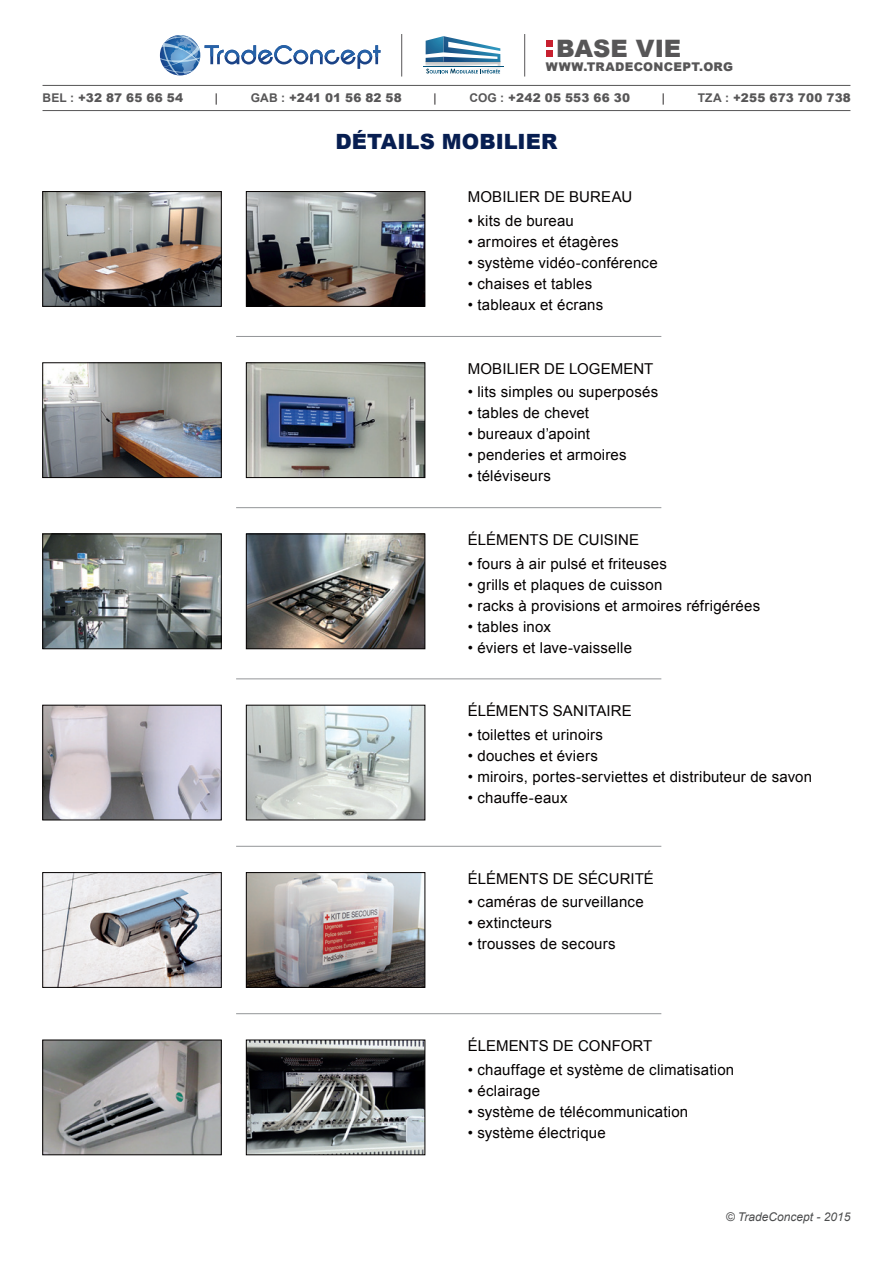
<style>
.page{position:relative;width:893px;height:1263px;background:#fff}
.page>*{position:absolute;margin:0;border:0;box-sizing:border-box;transform-origin:0 0}
.t1{font:900 24px "Arial";color:#575657}
.t2{font:900 21px "Arial";letter-spacing:.005em;color:#071e51}
.t3{font:15px "Arial";letter-spacing:.01em;color:#040101}
.t4{font:900 12px "Arial";letter-spacing:.02em;color:#575657}
.t5{font:italic 12px "Arial";color:#4b4c4d}
.t6{font:12px "Arial";color:#231f20}
.s1{font-weight:700}
</style>
<div class="page">
<svg style="left:546px;top:40px;width:6px;height:6px"></svg>
<div style="left:546px;top:50px;width:6px;height:7px;background:#c7202f"></div>
<svg style="left:160px;top:35px;width:220px;height:40px"></svg>
<img style="left:425px;top:59px;width:76px;height:13px">
<svg style="left:426px;top:69px;width:74px;height:5px"></svg>
<hr style="left:423px;top:66px;width:80px;height:1px;background:#01527b">
<svg style="left:426px;top:36px;width:74px;height:26px"></svg>
<hr style="left:401px;top:34px;width:1px;height:43px;background:#575657">
<hr style="left:524px;top:34px;width:1px;height:43px;background:#575657">
<hr style="left:43px;top:85px;width:807px;height:1px;background:#575657">
<hr style="left:43px;top:110px;width:807px;height:1px;background:#575657">
<img style="left:45px;top:193px;width:174px;height:112px">
<div style="left:43px;top:191px;width:178px;height:116px;border:1px solid #040101"></div>
<img style="left:248px;top:193px;width:175px;height:112px">
<div style="left:246px;top:191px;width:179px;height:116px;border:1px solid #040101"></div>
<img style="left:45px;top:365px;width:174px;height:111px">
<div style="left:43px;top:363px;width:178px;height:115px;border:1px solid #040101"></div>
<img style="left:248px;top:365px;width:175px;height:111px">
<div style="left:246px;top:363px;width:179px;height:115px;border:1px solid #040101"></div>
<img style="left:45px;top:536px;width:174px;height:111px">
<div style="left:43px;top:534px;width:178px;height:115px;border:1px solid #040101"></div>
<img style="left:248px;top:536px;width:175px;height:111px">
<div style="left:246px;top:534px;width:179px;height:115px;border:1px solid #040101"></div>
<img style="left:45px;top:874px;width:174px;height:111px">
<div style="left:43px;top:872px;width:178px;height:115px;border:1px solid #040101"></div>
<img style="left:248px;top:874px;width:175px;height:111px">
<div style="left:246px;top:872px;width:179px;height:115px;border:1px solid #040101"></div>
<img style="left:45px;top:707px;width:174px;height:111px">
<img style="left:248px;top:707px;width:175px;height:111px">
<img style="left:45px;top:1042px;width:174px;height:111px">
<div style="left:43px;top:1040px;width:178px;height:115px;border:1px solid #040101"></div>
<img style="left:248px;top:1042px;width:175px;height:111px">
<div style="left:246px;top:1040px;width:179px;height:115px;border:1px solid #040101"></div>
<hr style="left:236px;top:336px;width:425px;height:1px;background:#939598">
<hr style="left:236px;top:507px;width:425px;height:1px;background:#939598">
<hr style="left:236px;top:678px;width:425px;height:1px;background:#939598">
<hr style="left:236px;top:846px;width:425px;height:1px;background:#939598">
<hr style="left:236px;top:1013px;width:425px;height:1px;background:#939598">
<h1 class="t1" style="left:556px;top:31px;width:127px">BASE VIE</h1>
<p class="t4" style="left:546px;top:58px;width:189px">WWW.TRADECONCEPT.ORG</p>
<p class="t4" style="left:43px;top:89px;width:142px"><span class="s1">BEL :</span> +32 87 65 66 54</p>
<p class="t6" style="left:215px;top:90px;width:5px">|</p>
<p class="t4" style="left:251px;top:89px;width:153px"><span class="s1">GAB :</span> +241 01 56 82 58</p>
<p class="t6" style="left:433px;top:90px;width:5px">|</p>
<p class="t4" style="left:469px;top:89px;width:162px"><span class="s1">COG :</span> +242 05 553 66 30</p>
<p class="t6" style="left:662px;top:90px;width:5px">|</p>
<p class="t4" style="left:698px;top:89px;width:155px"><span class="s1">TZA :</span> +255 673 700 738</p>
<h2 class="t2" style="left:335px;top:126px;width:224px">DÉTAILS MOBILIER</h2>
<p class="t3" style="left:468px;top:187px;width:166px">Mobilier de bureau</p>
<p class="t3" style="left:468px;top:211px;width:108px">• kits de bureau</p>
<p class="t3" style="left:468px;top:232px;width:152px">• armoires et étagères</p>
<p class="t3" style="left:468px;top:253px;width:191px">• système vidéo-conférence</p>
<p class="t3" style="left:468px;top:274px;width:126px">• chaises et tables</p>
<p class="t3" style="left:468px;top:295px;width:137px">• tableaux et écrans</p>
<p class="t3" style="left:468px;top:359px;width:187px">Mobilier de logem ent</p>
<p class="t3" style="left:468px;top:382px;width:192px">• lits simples ou superposés</p>
<p class="t3" style="left:468px;top:403px;width:123px">• tables de chevet</p>
<p class="t3" style="left:468px;top:424px;width:124px">• bureaux d’apoint</p>
<p class="t3" style="left:468px;top:445px;width:160px">• penderies et armoires</p>
<p class="t3" style="left:468px;top:466px;width:85px">• téléviseurs</p>
<p class="t3" style="left:468px;top:530px;width:173px">Élém ents de cuisine</p>
<p class="t3" style="left:468px;top:553px;width:201px">• fours à air pulsé et friteuses</p>
<p class="t3" style="left:468px;top:574px;width:196px">• grills et plaques de cuisson</p>
<p class="t3" style="left:468px;top:595px;width:294px">• racks à provisions et armoires réfrigérées</p>
<p class="t3" style="left:468px;top:616px;width:85px">• tables inox</p>
<p class="t3" style="left:468px;top:637px;width:166px">• éviers et lave-vaisselle</p>
<p class="t3" style="left:468px;top:701px;width:166px">Élém ents sanitaire</p>
<p class="t3" style="left:468px;top:725px;width:137px">• toilettes et urinoirs</p>
<p class="t3" style="left:468px;top:746px;width:132px">• douches et éviers</p>
<p class="t3" style="left:468px;top:767px;width:346px">• miroirs, portes-serviettes et distributeur de savon</p>
<p class="t3" style="left:468px;top:788px;width:101px">• chauffe-eaux</p>
<p class="t3" style="left:468px;top:868px;width:186px">Élém ents de sécurité</p>
<p class="t3" style="left:468px;top:892px;width:178px">• caméras de surveillance</p>
<p class="t3" style="left:468px;top:913px;width:86px">• extincteurs</p>
<p class="t3" style="left:468px;top:934px;width:149px">• trousses de secours</p>
<p class="t3" style="left:468px;top:1036px;width:122px">Élem ents de CON</p>
<p class="t3" style="left:612px;top:1036px;width:21px">FORT</p>
<p class="t3" style="left:468px;top:1059px;width:268px">• chauffage et système de climatisation</p>
<p class="t3" style="left:468px;top:1080px;width:74px">• éclairage</p>
<p class="t3" style="left:468px;top:1101px;width:222px">• système de télécommunication</p>
<p class="t3" style="left:468px;top:1122px;width:139px">• système électrique</p>
<p class="t5" style="left:726px;top:1209px;width:126px">© TradeConcept - 2015</p>
</div>
